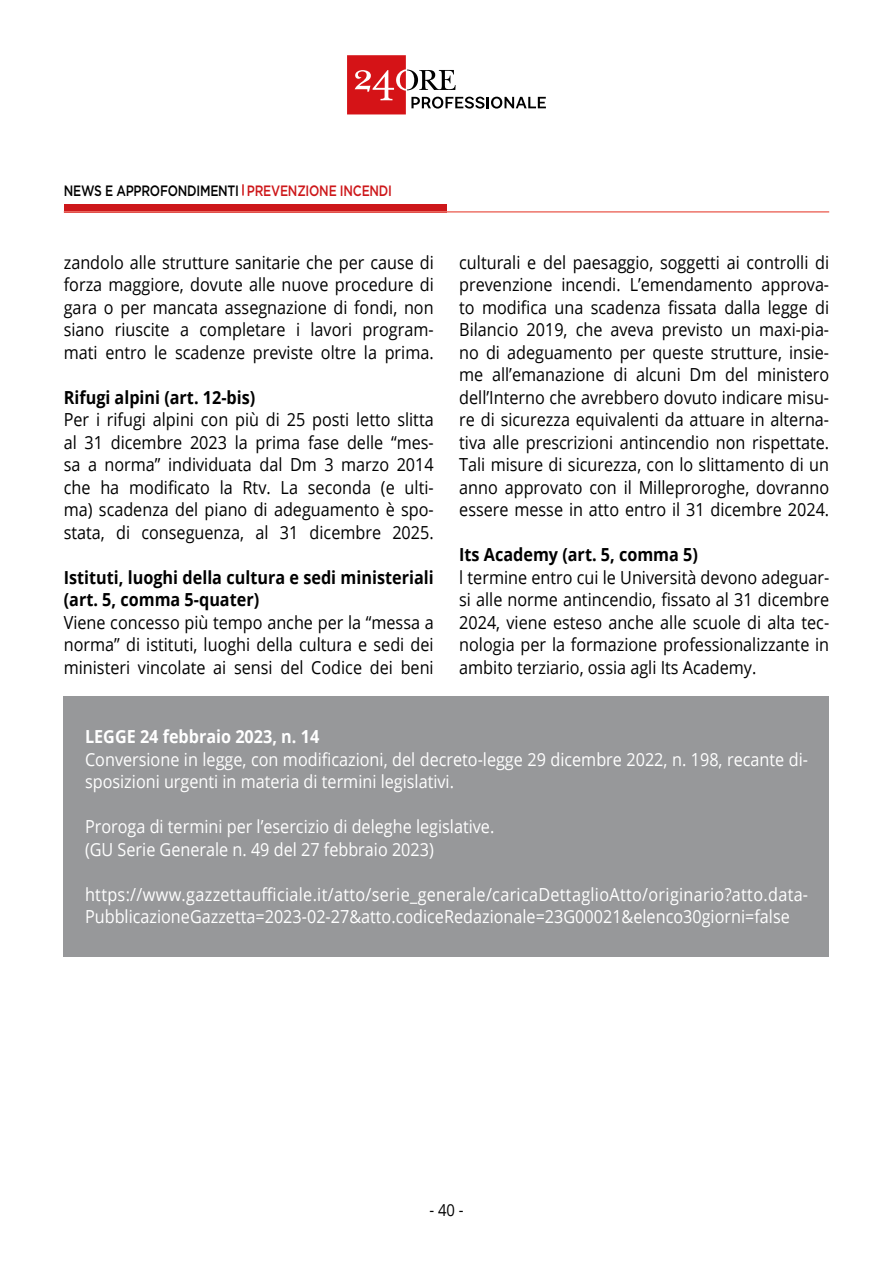
<style>
.page{position:relative;width:893px;height:1263px;background:#fff}
.page>*{position:absolute;margin:0;border:0;box-sizing:border-box;transform-origin:0 0}
.t1{font:18px/22.5px "Open Sans";color:#000;text-align:justify;scale:.9 1}
.t2{font:18px/22.5px "Open Sans";color:#fff;scale:.9 1}
.t3{font:700 18px/22.5px "Open Sans";color:#000;scale:.9 1}
.t4{font:700 18px "Open Sans";color:#fff;scale:.9 1}
.t5{font:16.5px "Open Sans";color:#000;scale:.9 1}
.t6{font:500 15px "Gotham";letter-spacing:-.02em;color:#000;scale:.81 1}
.s1{color:#cd171a}
</style>
<div class="page">
<div style="left:64px;top:204px;width:382px;height:9px;background:#cd171a"></div>
<hr style="left:64px;top:211px;width:765px;height:2px;background:#ed7369">
<svg style="left:347px;top:55px;width:199px;height:59px"></svg>
<svg style="left:242px;top:184px;width:2px;height:12px"></svg>
<div style="left:64px;top:696px;width:765px;height:261px;background:#97989a"></div>
<p class="t6" style="left:64px;top:180px;width:407px">NEWS E APPROFONDIMENTI <span class="s1">PREVENZIONE INCENDI</span></p>
<p class="t1" style="left:64px;top:251px;width:413px">zandolo alle strutture sanitarie che per cause di forza maggiore, dovute alle nuove procedure di gara o per mancata assegnazione di fondi, non siano riuscite a completare i lavori program&shy;mati entro le scadenze previste oltre la prima.</p>
<p class="t3" style="left:64px;top:386px;width:214px">Rifugi alpini (art. 12-bis)</p>
<p class="t1" style="left:64px;top:408px;width:413px">Per i rifugi alpini con più di 25 posti letto slitta al 31 dicembre 2023 la prima fase delle “mes&shy;sa a norma” individuata dal Dm 3 marzo 2014 che ha modificato la Rtv. La seconda (e ulti&shy;ma) scadenza del piano di adeguamento è spo&shy;stata, di conseguenza, al 31 dicembre 2025.</p>
<p class="t3" style="left:64px;top:566px;width:412px">Istituti, luoghi della cultura e sedi ministeriali (art. 5, comma 5-quater)</p>
<p class="t1" style="left:64px;top:611px;width:413px">Viene concesso più tempo anche per la “messa a norma” di istituti, luoghi della cultura e sedi dei ministeri vincolate ai sensi del Codice dei beni</p>
<p class="t1" style="left:459px;top:251px;width:413px">culturali e del paesaggio, soggetti ai controlli di prevenzione incendi. L’emendamento approva&shy;to modifica una scadenza fissata dalla legge di Bilancio 2019, che aveva previsto un maxi-pia&shy;no di adeguamento per queste strutture, insie&shy;me all’emanazione di alcuni Dm del ministero dell’Interno che avrebbero dovuto indicare misu&shy;re di sicurezza equivalenti da attuare in alterna&shy;tiva alle prescrizioni antincendio non rispettate.<br>Tali misure di sicurezza, con lo slittamento di un anno approvato con il Milleproroghe, dovranno essere messe in atto entro il 31 dicembre 2024.</p>
<p class="t3" style="left:459px;top:543px;width:267px">Its Academy (art. 5, comma 5)</p>
<p class="t1" style="left:459px;top:566px;width:413px">l termine entro cui le Università devono adeguar&shy;si alle norme antincendio, fissato al 31 dicembre 2024, viene esteso anche alle scuole di alta tec&shy;nologia per la formazione professionalizzante in ambito terziario, ossia agli Its Academy.</p>
<p class="t4" style="left:85px;top:724px;width:262px">LEGGE 24 febbraio 2023, n. 14</p>
<p class="t2" style="left:85px;top:747px;width:805px">Conversione in legge, con modificazioni, del decreto-legge 29 dicembre 2022, n. 198, recante di&shy;sposizioni urgenti in materia di termini legislativi.</p>
<p class="t2" style="left:85px;top:815px;width:456px">Proroga di termini per l’esercizio di deleghe legislative. (GU Serie Generale n. 49 del 27 febbraio 2023)</p>
<p class="t2" style="left:85px;top:882px;width:805px">https://www.gazzettaufficiale.it/atto/serie_generale/caricaDettaglioAtto/originario?atto.data-<br>PubblicazioneGazzetta=2023-02-27&amp;atto.codiceRedazionale=23G00021&amp;elenco30giorni=false</p>
<p class="t5" style="left:429px;top:1199px;width:40px">- 40 -</p>
</div>
